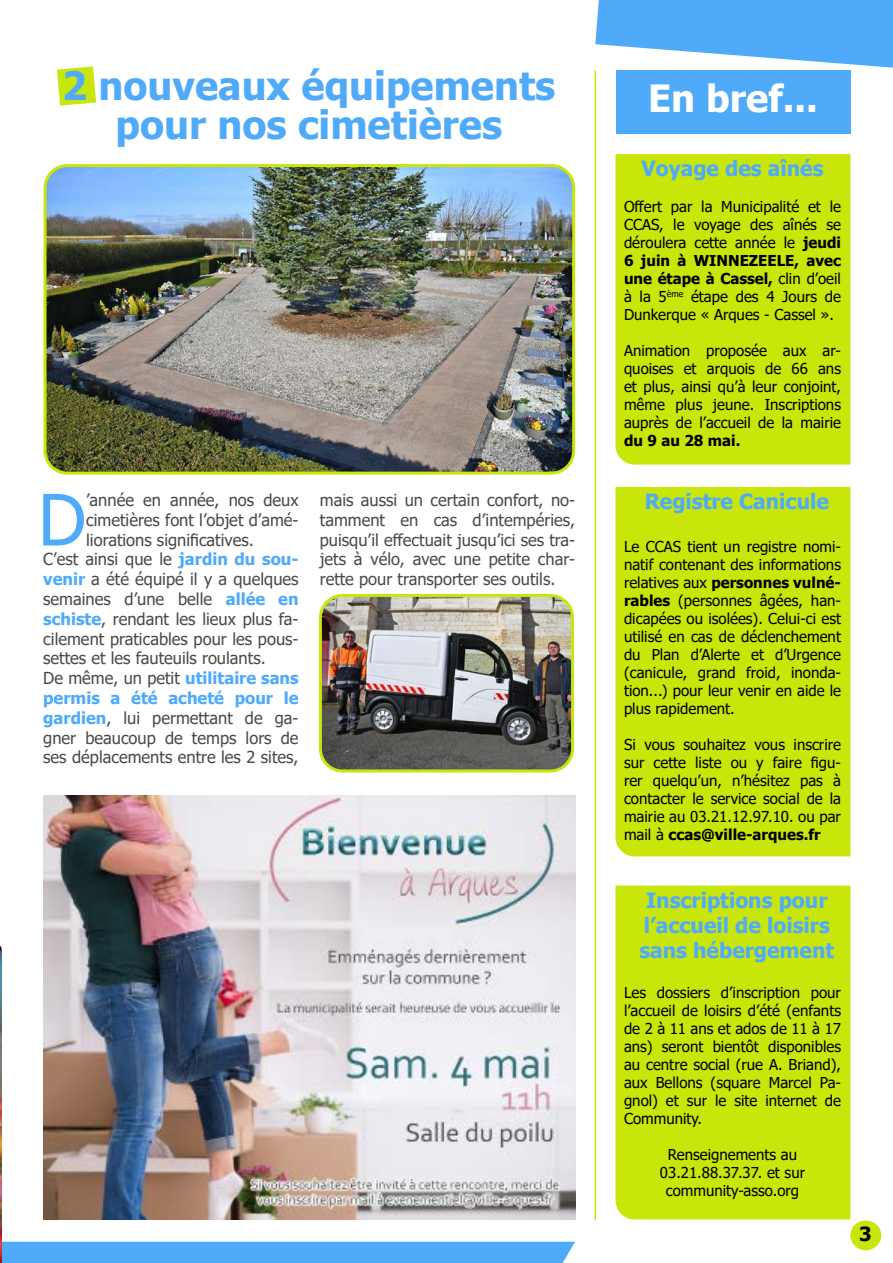
<style>
.page{position:relative;width:893px;height:1263px;background:#fff}
.page>*{position:absolute;margin:0;border:0;box-sizing:border-box;transform-origin:0 0}
.t1{font:70.95px "Tahoma";color:#50aafa}
.t2{font:700 39px/39px "Tahoma";color:#50aafa;text-align:center}
.t3{font:700 37.5px "Tahoma";color:#fff}
.t4{font:700 21px/25.2px "Tahoma";color:#50aafa;text-align:center}
.t5{font:700 19.5px "Tahoma";color:#000}
.t6{font:16.5px/19.8px "Tahoma";color:#4a4a49;text-align:justify}
.t7{font:700 16.5px "Tahoma";color:#50aafa}
.t8{font:15px/18px "Tahoma";color:#000;text-align:justify}
.t9{font:700 15px "Tahoma";color:#000}
.s1{font-weight:700;color:#50aafa}
.s2{font-weight:700}
</style>
<div class="page">
<svg style="left:595px;top:0;width:298px;height:68px"></svg>
<div style="left:1px;top:1242px;width:574px;height:21px;background:#50aafa"></div>
<div style="left:850px;top:1220px;width:31px;height:30px;background:#c8e60a;border-radius:50%"></div>
<svg style="left:57px;top:66px;width:39px;height:40px;background:#d0ea31"></svg>
<img style="left:0;top:951px;width:1px;height:312px">
<div style="left:615px;top:154px;width:235px;height:311px;background:#c8e60a"></div>
<div style="left:615px;top:487px;width:235px;height:369px;background:#c8e60a"></div>
<div style="left:615px;top:70px;width:235px;height:64px;background:#50aafa"></div>
<div style="left:615px;top:885px;width:235px;height:334px;background:#c8e60a"></div>
<hr style="left:595px;top:71px;width:1px;height:1149px;background:#c8e60a">
<img style="left:44px;top:795px;width:531px;height:424px">
<img style="left:321px;top:598px;width:251px;height:172px">
<div style="left:319px;top:594px;width:255px;height:178px;border:3px solid #c8e60a;border-radius:22px"></div>
<img style="left:45px;top:168px;width:526px;height:303px">
<div style="left:44px;top:164px;width:531px;height:311px;border:3px solid #c8e60a;border-radius:22px"></div>
<h2 class="t2" style="left:62px;top:68px;width:495px">2 nouveaux équipements pour nos cimetières</h2>
<h1 class="t1" style="left:38px;top:472px;width:50px">D</h1>
<p class="t6" style="left:86px;top:491px;width:214px">’année en année, nos deux</p>
<p class="t6" style="left:86px;top:511px;width:214px">cimetières font l’objet d’amé-</p>
<p class="t6" style="left:86px;top:530px;width:169px">liorations significatives.</p>
<p class="t6" style="left:43px;top:550px;width:257px">C’est ainsi que le <span class="s1">jardin du sou-</span></p>
<p class="t6" style="left:43px;top:570px;width:257px"><span class="s1">venir</span> a été équipé il y a quelques</p>
<p class="t6" style="left:43px;top:590px;width:257px">semaines d’une belle <span class="s1">allée en</span></p>
<p class="t6" style="left:43px;top:610px;width:257px"><span class="s1">schiste</span>, rendant les lieux plus fa-</p>
<p class="t6" style="left:43px;top:629px;width:257px">cilement praticables pour les pous-</p>
<p class="t6" style="left:43px;top:649px;width:224px">settes et les fauteuils roulants.</p>
<p class="t6" style="left:43px;top:669px;width:257px">De même, un petit <span class="s1">utilitaire sans</span></p>
<p class="t7" style="left:43px;top:686px;width:257px">permis a été acheté pour le</p>
<p class="t6" style="left:43px;top:709px;width:257px"><span class="s1">gardien</span>, lui permettant de ga-</p>
<p class="t6" style="left:43px;top:728px;width:257px">gner beaucoup de temps lors de</p>
<p class="t6" style="left:43px;top:748px;width:257px">ses déplacements entre les 2 sites,</p>
<p class="t6" style="left:320px;top:491px;width:257px">mais aussi un certain confort, no&shy;tamment en cas d’intempéries, puisqu’il effectuait jusqu’ici ses tra&shy;jets à vélo, avec une petite char&shy;rette pour transporter ses outils.</p>
<h3 class="t3" style="left:648px;top:72px;width:171px">En bref...</h3>
<h3 class="t4" style="left:642px;top:157px;width:183px">Voyage des aînés</h3>
<p class="t8" style="left:624px;top:198px;width:219px">Offert par la Municipalité et le CCAS, le voyage des aînés se déroulera cette année le <span class="s2">jeudi 6 juin à WINNEZEELE, avec une étape à Cassel,</span> clin d’oeil à la 5<sup>ème</sup> étape des 4 Jours de Dunkerque « Arques - Cassel ».</p>
<p class="t8" style="left:624px;top:342px;width:219px">Animation proposée aux ar&shy;quoises et arquois de 66 ans et plus, ainsi qu’à leur conjoint, même plus jeune. Inscriptions auprès de l’accueil de la mairie</p>
<p class="t9" style="left:624px;top:430px;width:118px">du 9 au 28 mai.</p>
<h3 class="t4" style="left:645px;top:490px;width:186px">Registre Canicule</h3>
<p class="t8" style="left:624px;top:538px;width:218px">Le CCAS tient un registre nomi&shy;natif contenant des informations relatives aux <span class="s2">personnes vulné&shy;rables</span> (personnes âgées, han&shy;dicapées ou isolées). Celui-ci est utilisé en cas de déclenchement du Plan d’Alerte et d’Urgence (canicule, grand froid, inonda&shy;tion...) pour leur venir en aide le plus rapidement.</p>
<p class="t8" style="left:624px;top:736px;width:219px">Si vous souhaitez vous inscrire sur cette liste ou y faire figu&shy;rer quelqu’un, n’hésitez pas à contacter le service social de la mairie au 03.21.12.97.10. ou par mail à <span class="s2">ccas@ville-arques.fr</span></p>
<h3 class="t4" style="left:639px;top:888px;width:196px">Inscriptions pour l’accueil de loisirs sans hébergement</h3>
<p class="t8" style="left:624px;top:984px;width:219px">Les dossiers d’inscription pour l’accueil de loisirs d’été (enfants de 2 à 11 ans et ados de 11 à 17 ans) seront bientôt disponibles au centre social (rue A. Briand), aux Bellons (square Marcel Pa&shy;gnol) et sur le site internet de Community.</p>
<p class="t8" style="left:660px;top:1146px;width:147px;text-align:center">Renseignements au<br>03.21.88.37.37. et sur community-asso.org</p>
<h3 class="t5" style="left:859px;top:1220px;width:14px">3</h3>
</div>
